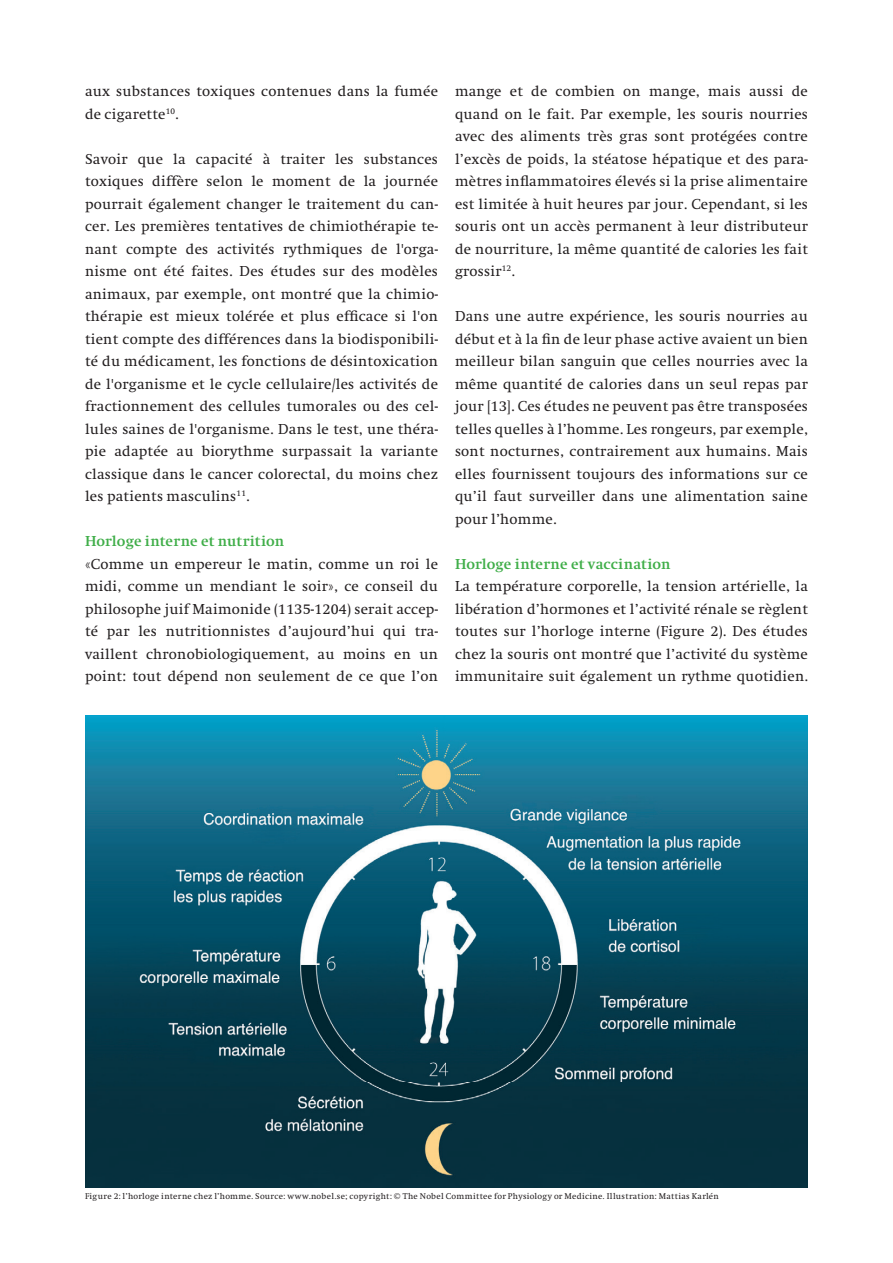
<style>
.page{position:relative;width:893px;height:1263px;background:#fff}
.page>*{position:absolute;margin:0;border:0;box-sizing:border-box;transform-origin:0 0}
.t1{font:15px/22.5px "Swift";letter-spacing:.015em;color:#231f20;text-align:justify}
.t2{font:700 15px "Swift";letter-spacing:.01em;color:#40ae49}
.t3{font:8.7px "Swift";letter-spacing:.03em;color:#231f20}
</style>
<div class="page">
<img style="left:85px;top:715px;width:723px;height:472px">
<p class="t1" style="left:85px;top:80px;width:354px">aux substances toxiques contenues dans la fumée de cigarette<sup>10</sup>.</p>
<p class="t1" style="left:85px;top:148px;width:354px">Savoir que la capacité à traiter les substances toxiques diffère selon le moment de la journée pourrait également changer le traitement du can&shy;cer. Les premières tentatives de chimiothérapie te&shy;nant compte des activités rythmiques de l'orga&shy;nisme ont été faites. Des études sur des modèles animaux, par exemple, ont montré que la chimio&shy;thérapie est mieux tolérée et plus efficace si l'on tient compte des différences dans la biodisponibili&shy;té du médicament, les fonctions de désintoxication de l'organisme et le cycle cellulaire/les activités de fractionnement des cellules tumorales ou des cel&shy;lules saines de l'organisme. Dans le test, une théra&shy;pie adaptée au biorythme surpassait la variante classique dans le cancer colorectal, du moins chez les patients masculins<sup>11</sup>.</p>
<p class="t2" style="left:85px;top:533px;width:201px">Horloge interne et nutrition</p>
<p class="t1" style="left:85px;top:553px;width:354px">«Comme un empereur le matin, comme un roi le midi, comme un mendiant le soir», ce conseil du philosophe juif Maimonide (1135-1204) serait accep&shy;té par les nutritionnistes d’aujourd’hui qui tra&shy;vaillent chronobiologiquement, au moins en un point: tout dépend non seulement de ce que l’on</p>
<p class="t1" style="left:455px;top:80px;width:354px">mange et de combien on mange, mais aussi de quand on le fait. Par exemple, les souris nourries avec des aliments très gras sont protégées contre l’excès de poids, la stéatose hépatique et des para&shy;mètres inflammatoires élevés si la prise alimentaire est limitée à huit heures par jour. Cependant, si les souris ont un accès permanent à leur distributeur de nourriture, la même quantité de calories les fait grossir<sup>12</sup>.</p>
<p class="t1" style="left:455px;top:305px;width:354px">Dans une autre expérience, les souris nourries au début et à la fin de leur phase active avaient un bien meilleur bilan sanguin que celles nourries avec la même quantité de calories dans un seul repas par jour [13]. Ces études ne peuvent pas être transposées telles quelles à l’homme. Les rongeurs, par exemple, sont nocturnes, contrairement aux humains. Mais elles fournissent toujours des informations sur ce qu’il faut surveiller dans une alimentation saine pour l’homme.</p>
<p class="t2" style="left:455px;top:556px;width:217px">Horloge interne et vaccination</p>
<p class="t1" style="left:455px;top:575px;width:354px">La température corporelle, la tension artérielle, la libération d’hormones et l’activité rénale se règlent toutes sur l’horloge interne (Figure 2). Des études chez la souris ont montré que l’activité du système immunitaire suit également un rythme quotidien.</p>
<p class="t3" style="left:85px;top:1192px;width:635px">Figure 2: l’horloge interne chez l’homme. Source: www.nobel.se; copyright: © The Nobel Committee for Physiology or Medicine. Illustration: Mattias Karlén</p>
</div>
